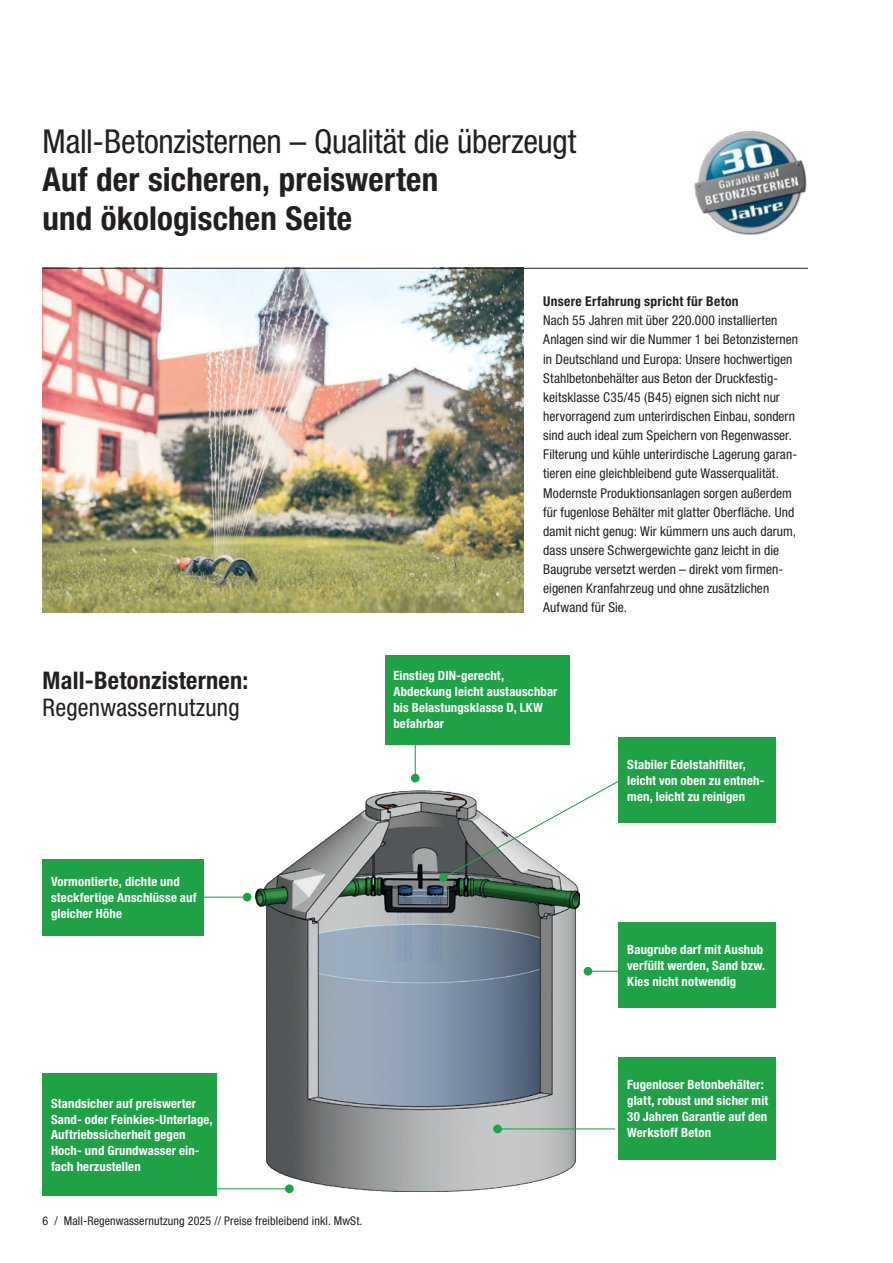
<style>
.page{position:relative;width:893px;height:1263px;background:#fff}
.page>*{position:absolute;margin:0;border:0;box-sizing:border-box;transform-origin:0 0}
.t1{font:700 condensed 33px/38.2px "Helvetica Neue LT Pro";letter-spacing:.005em;color:#231f20}
.t2{font:condensed 33px "Helvetica Neue LT Pro";letter-spacing:-.01em;color:#231f20}
.t3{font:700 condensed 24.3px "Helvetica Neue LT Pro";letter-spacing:.01em;color:#231f20}
.t4{font:condensed 24.3px "Helvetica Neue LT Pro";letter-spacing:.01em;color:#231f20}
.t5{font:condensed 13.5px/19.2px "Helvetica Neue LT Pro";letter-spacing:.005em;color:#231f20}
.t6{font:700 condensed 13.5px "Helvetica Neue LT Pro";letter-spacing:.02em;color:#231f20}
.t7{font:700 condensed 12.75px/15.8px "Helvetica Neue LT Pro";letter-spacing:.01em;color:#fff}
.t8{font:condensed 12px "Helvetica Neue LT Pro";letter-spacing:.01em;color:#231f20}
</style>
<div class="page">
<img style="left:255px;top:791px;width:324px;height:401px">
<hr style="left:133px;top:897px;width:116px;height:1px;background:#1fa245">
<div style="left:243px;top:893px;width:8px;height:8px;background:#1fa245;border-radius:50%"></div>
<img style="left:43px;top:269px;width:480px;height:343px">
<div style="left:619px;top:1057px;width:157px;height:103px;background:#1fa245"></div>
<div style="left:43px;top:1073px;width:174px;height:123px;background:#1fa245"></div>
<div style="left:619px;top:923px;width:157px;height:85px;background:#1fa245"></div>
<hr style="left:154px;top:1188px;width:133px;height:1px;background:#1fa245">
<div style="left:285px;top:1184px;width:9px;height:9px;background:#1fa245;border-radius:50%"></div>
<hr style="left:499px;top:1128px;width:116px;height:1px;background:#1fa245">
<div style="left:493px;top:1124px;width:9px;height:9px;background:#1fa245;border-radius:50%"></div>
<svg style="left:438px;top:771px;width:181px;height:112px"></svg>
<hr style="left:587px;top:971px;width:55px;height:1px;background:#1fa245">
<div style="left:584px;top:967px;width:8px;height:8px;background:#1fa245;border-radius:50%"></div>
<hr style="left:415px;top:671px;width:1px;height:107px;background:#1fa245">
<div style="left:411px;top:774px;width:9px;height:8px;background:#1fa245;border-radius:50%"></div>
<div style="left:385px;top:655px;width:185px;height:89px;background:#1fa245"></div>
<div style="left:43px;top:859px;width:161px;height:76px;background:#1fa245"></div>
<div style="left:619px;top:738px;width:157px;height:85px;background:#1fa245"></div>
<hr style="left:43px;top:268px;width:765px;height:1px;background:#231f20">
<img style="left:694px;top:130px;width:113px;height:106px">
<h1 class="t2" style="left:43px;top:122px;width:535px">Mall-Betonzisternen – Qualität die überzeugt</h1>
<h1 class="t1" style="left:43px;top:161px;width:397px">Auf der sicheren, preiswerten und ökologischen Seite</h1>
<h2 class="t3" style="left:43px;top:666px;width:207px">Mall-Betonzisternen:</h2>
<h2 class="t4" style="left:43px;top:693px;width:199px">Regenwassernutzung</h2>
<p class="t7" style="left:51px;top:874px;width:147px">Vormontierte, dichte und steckfertige Anschlüsse auf gleicher Höhe</p>
<p class="t6" style="left:543px;top:293px;width:197px">Unsere Erfahrung spricht für Beton</p>
<p class="t5" style="left:543px;top:311px;width:256px">Nach 55 Jahren mit über 220.000 installierten Anlagen sind wir die Nummer 1 bei Betonzisternen in Deutschland und Europa: Unsere hochwertigen Stahlbetonbehälter aus Beton der Druckfestig&shy;keitsklasse C35/45 (B45) eignen sich nicht nur hervorragend zum unterirdischen Einbau, sondern sind auch ideal zum Speichern von Regenwasser.<br>Filterung und kühle unterirdische Lagerung garan&shy;tieren eine gleichbleibend gute Wasserqualität.<br>Modernste Produktionsanlagen sorgen außerdem für fugenlose Behälter mit glatter Oberfläche. Und damit nicht genug: Wir kümmern uns auch darum, dass unsere Schwergewichte ganz leicht in die Baugrube versetzt werden – direkt vom firmen&shy;eigenen Kranfahrzeug und ohne zusätzlichen Aufwand für Sie.</p>
<p class="t7" style="left:393px;top:668px;width:166px">Einstieg DIN-gerecht,<br>Abdeckung leicht aus tauschbar bis Belastungsklasse D , L KW befahrbar</p>
<p class="t7" style="left:627px;top:757px;width:139px">Stabiler Edelstahlfilter, leicht von oben zu entneh&shy;men, leicht zu reinigen</p>
<p class="t7" style="left:627px;top:942px;width:140px">Baugrube darf mit Aushub verfüllt werden, Sand bzw.<br>Kies nicht notwendig</p>
<p class="t7" style="left:51px;top:1095px;width:163px">Standsicher auf preiswerter<br>Sand- oder Feinkies-Unterlage,<br>Auftriebssicherheit gegen<br>Hoch- und Grundwasser ein&shy;fach herzustellen</p>
<p class="t8" style="left:43px;top:1213px;width:321px">6 / Mall-Regenwassernutzung 2025 // Preise freibleibend inkl. MwSt.</p>
<p class="t7" style="left:627px;top:1077px;width:143px">Fugenloser Betonbehälter: glatt, robust und sicher mit<br>30 Jahren Garantie auf den<br>Werkstoff Beton</p>
</div>
